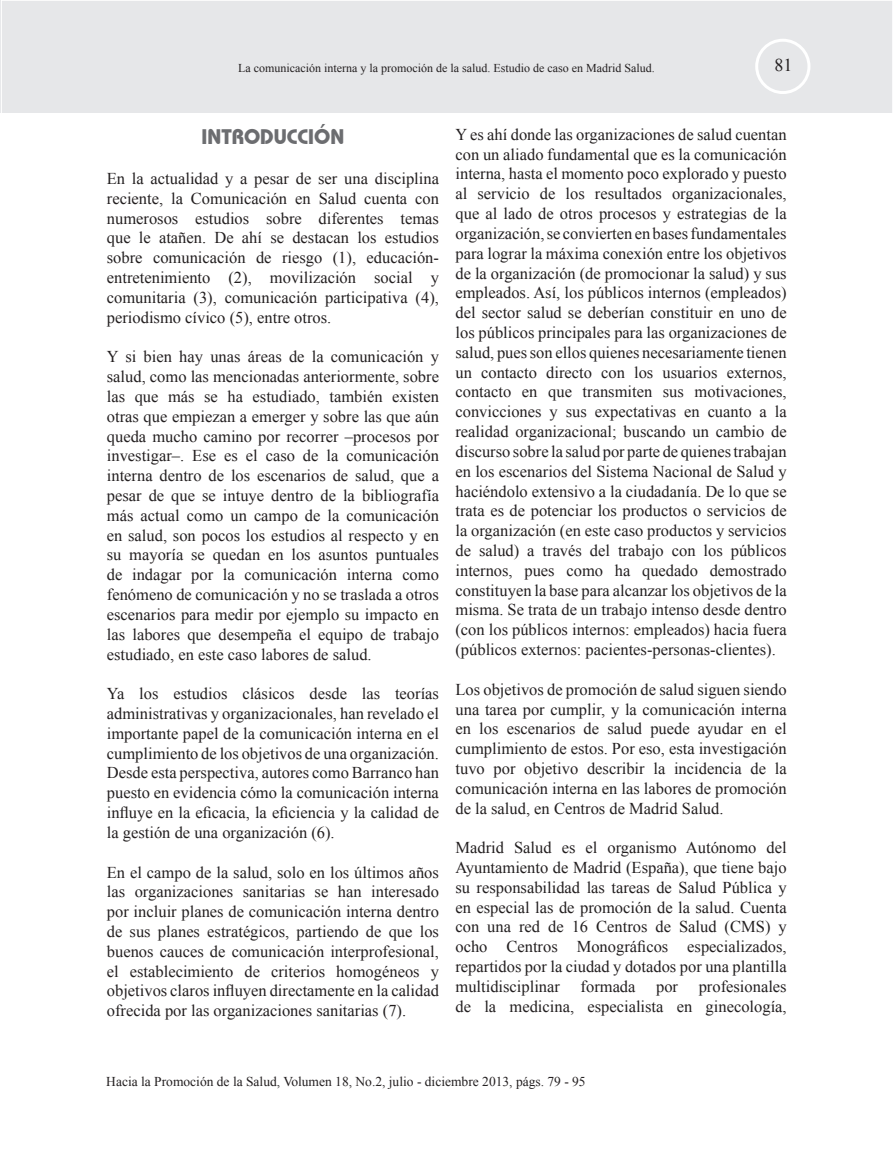
<style>
.page{position:relative;width:893px;height:1149px;background:#fff}
.page>*{position:absolute;margin:0;border:0;box-sizing:border-box;transform-origin:0 0}
.t1{font:700 21px "Bauhaus IT Cby BT";color:#6c6d70}
.t2{font:18px "Times New Roman";color:#231f20}
.t3{font:16.5px/19.8px "Times New Roman";color:#231f20;text-align:justify}
.t4{font:13.5px "Times New Roman";color:#231f20}
.t5{font:12px "Times New Roman";color:#231f20}
</style>
<div class="page">
<div style="left:0;top:0;width:893px;height:113px;background:#e6e7e9"></div>
<div style="left:755px;top:39px;width:55px;height:55px;border:3px solid #fff;border-radius:50%"></div>
<p class="t5" style="left:238px;top:60px;width:418px">La comunicación interna y la promoción de la salud. Estudio de caso en Madrid Salud.</p>
<p class="t2" style="left:774px;top:53px;width:19px">81</p>
<p class="t1" style="left:202px;top:124px;width:144px">INTRODUCCIÓN</p>
<p class="t3" style="left:107px;top:168px;width:334px">En la actualidad y a pesar de ser una disciplina reciente, la Comunicación en Salud cuenta con numerosos estudios sobre diferentes temas que le atañen. De ahí se destacan los estudios sobre comunicación de riesgo (1), educación&shy;entretenimiento (2), movilización social y comunitaria (3), comunicación participativa (4), periodismo cívico (5), entre otros.</p>
<p class="t3" style="left:107px;top:346px;width:334px">Y si bien hay unas áreas de la comunicación y salud, como las mencionadas anteriormente, sobre las que más se ha estudiado, también existen otras que empiezan a emerger y sobre las que aún queda mucho camino por recorrer –procesos por investigar–. Ese es el caso de la comunicación interna dentro de los escenarios de salud, que a pesar de que se intuye dentro de la bibliografía más actual como un campo de la comunicación en salud, son pocos los estudios al respecto y en su mayoría se quedan en los asuntos puntuales de indagar por la comunicación interna como fenómeno de comunicación y no se traslada a otros escenarios para medir por ejemplo su impacto en las labores que desempeña el equipo de trabajo estudiado, en este caso labores de salud.</p>
<p class="t3" style="left:107px;top:683px;width:334px">Ya los estudios clásicos desde las teorías administrativas y organizacionales, han revelado el importante papel de la comunicación interna en el cumplimiento de los objetivos de una organización.<br>Desde esta perspectiva, autores como Barranco han puesto en evidencia cómo la comunicación interna influye en la eficacia, la eficiencia y la calidad de la gestión de una organización (6).</p>
<p class="t3" style="left:107px;top:861px;width:334px">En el campo de la salud, solo en los últimos años las organizaciones sanitarias se han interesado por incluir planes de comunicación interna dentro de sus planes estratégicos, partiendo de que los buenos cauces de comunicación interprofesional, el establecimiento de criterios homogéneos y objetivos claros influyen directamente en la calidad ofrecida por las organizaciones sanitarias (7).</p>
<p class="t3" style="left:455px;top:124px;width:333px">Y es ahí donde las organizaciones de salud cuentan con un aliado fundamental que es la comunicación interna, hasta el momento poco explorado y puesto al servicio de los resultados organizacionales, que al lado de otros procesos y estrategias de la organización, se convierten en bases fundamentales para lograr la máxima conexión entre los objetivos de la organización (de promocionar la salud) y sus empleados. Así, los públicos internos (empleados) del sector salud se deberían constituir en uno de los públicos principales para las organizaciones de salud, pues son ellos quienes necesariamente tienen un contacto directo con los usuarios externos, contacto en que transmiten sus motivaciones, convicciones y sus expectativas en cuanto a la realidad organizacional; buscando un cambio de discurso sobre la salud por parte de quienes trabajan en los escenarios del Sistema Nacional de Salud y haciéndolo extensivo a la ciudadanía. De lo que se trata es de potenciar los productos o servicios de la organización (en este caso productos y servicios de salud) a través del trabajo con los públicos internos, pues como ha quedado demostrado constituyen la base para alcanzar los objetivos de la misma. Se trata de un trabajo intenso desde dentro (con los públicos internos: empleados) hacia fuera (públicos externos: pacientes-personas-clientes).</p>
<p class="t3" style="left:455px;top:678px;width:333px">Los objetivos de promoción de salud siguen siendo una tarea por cumplir, y la comunicación interna en los escenarios de salud puede ayudar en el cumplimiento de estos. Por eso, esta investigación tuvo por objetivo describir la incidencia de la comunicación interna en las labores de promoción de la salud, en Centros de Madrid Salud.</p>
<p class="t3" style="left:455px;top:837px;width:333px">Madrid Salud es el organismo Autónomo del Ayuntamiento de Madrid (España), que tiene bajo su responsabilidad las tareas de Salud Pública y en especial las de promoción de la salud. Cuenta con una red de 16 Centros de Salud (CMS) y ocho Centros Monográficos especializados, repartidos por la ciudad y dotados por una plantilla multidisciplinar formada por profesionales de la medicina, especialista en ginecología,</p>
<p class="t4" style="left:106px;top:1072px;width:481px">Hacia la Promoción de la Salud, Volumen 18, No.2, julio - diciembre 2013, págs. 79 - 95</p>
</div>
